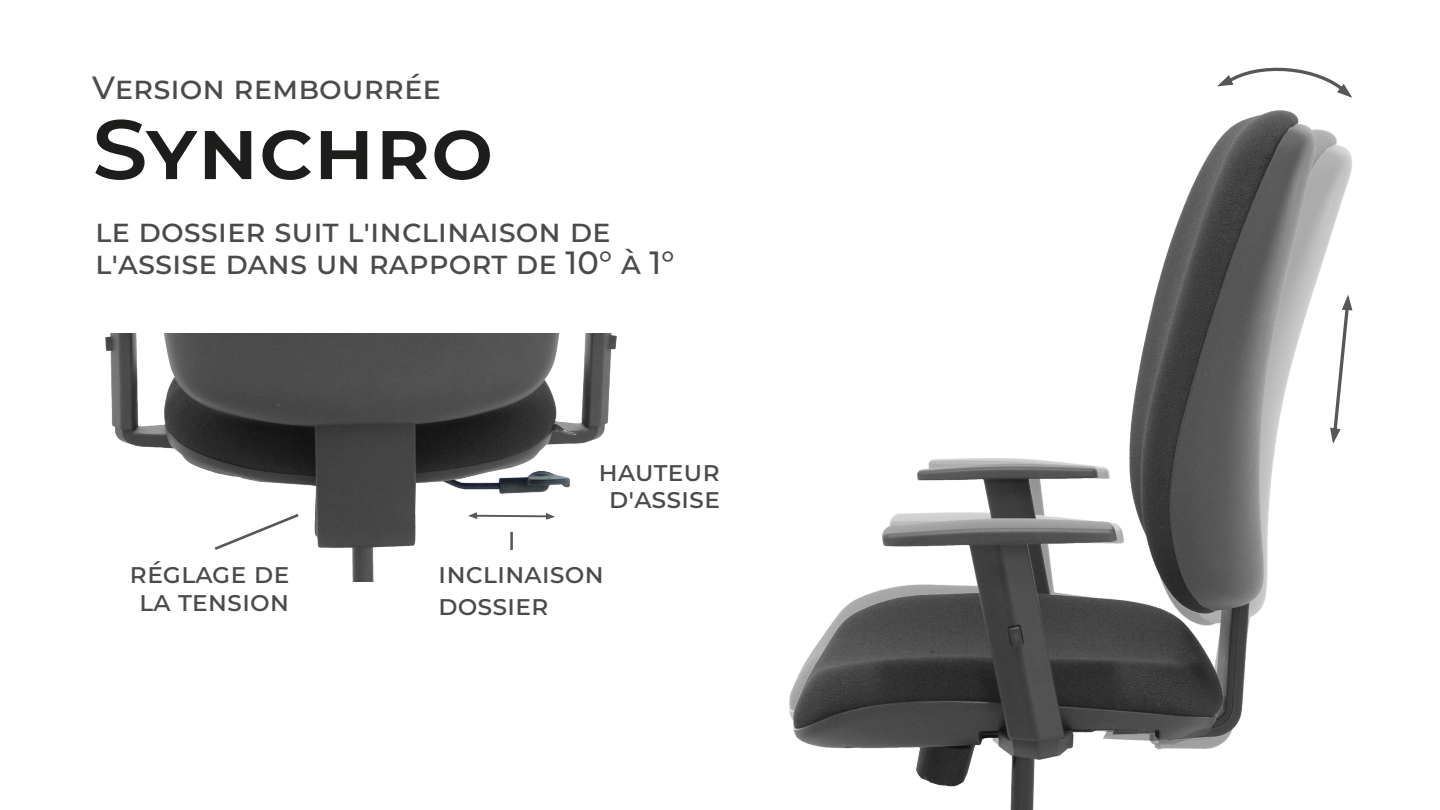
<style>
.page{position:relative;width:1440px;height:810px;background:#fff}
.page>*{position:absolute;margin:0;border:0;box-sizing:border-box;transform-origin:0 0}
.t1{font:100 84px "Montserrat";color:#1d1d1b;scale:1.05 1}
.t2{font:100 32.1px/32.1px "Montserrat";color:#4b4b4a}
.t3{font:100 27.9px/27.9px "Montserrat";color:#4b4b4a;text-align:center}
</style>
<div class="page">
<img style="left:105px;top:333px;width:512px;height:249px">
<img style="left:789px;top:97px;width:564px;height:713px">
<svg style="left:1217px;top:67px;width:135px;height:31px"></svg>
<svg style="left:1329px;top:295px;width:24px;height:148px"></svg>
<svg style="left:212px;top:512px;width:90px;height:40px"></svg>
<svg style="left:468px;top:512px;width:87px;height:9px"></svg>
<hr style="left:510px;top:532px;width:3px;height:18px;background:#575756">
<p class="t2" style="left:92px;top:71px;width:350px">Version rembourrée</p>
<h1 class="t1" style="left:92px;top:93px;width:383px">Synchro</h1>
<p class="t2" style="left:95px;top:213px;width:581px">le dossier suit l'inclinaison de l'assise dans un rapport de 10° à 1°</p>
<p class="t3" style="left:129px;top:559px;width:161px">réglage de la tension</p>
<p class="t3" style="left:598px;top:456px;width:123px">hauteur d'assise</p>
<p class="t3" style="left:438px;top:557px;width:167px;line-height:31.7px;text-align:left">inclinaison dossier</p>
</div>
